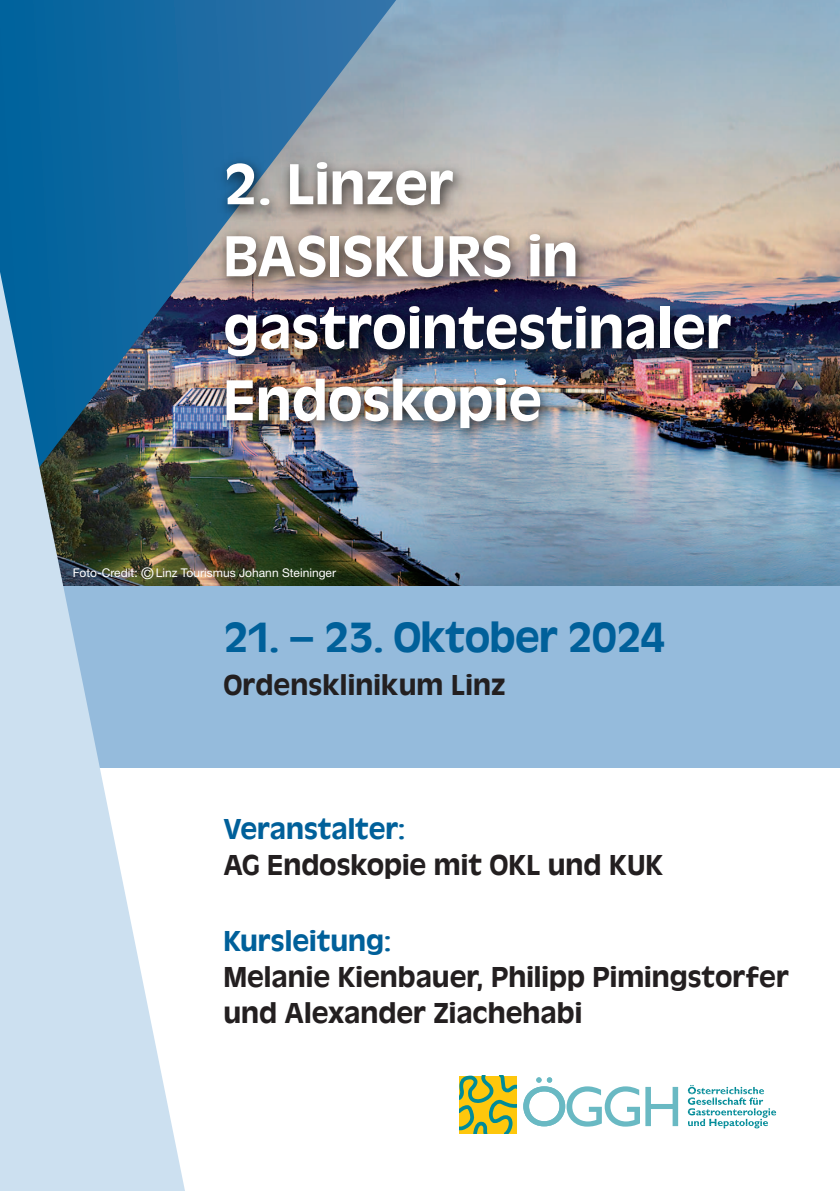
<style>
.page{position:relative;width:840px;height:1191px;background:#fff}
.page>*{position:absolute;margin:0;border:0;box-sizing:border-box;transform-origin:0 0}
.t1{font:500 60px/72px "Antique Oli T";color:#fff}
.t2{font:500 44px "Antique Oli T";letter-spacing:-.015em;color:#00609a}
.t3{font:500 30px/36px "Antique Oli T";color:#231f20}
.t4{font:12px "Helvetica Neue LT Std";color:#fff}
.s1{font-size:16px}
.s2{color:#00609a}
</style>
<div class="page">
<img style="left:187px;top:0;width:652px;height:586px">
<svg style="left:0;top:0;width:409px;height:539px;background:#2e6e96"></svg>
<div style="left:0;top:586px;width:839px;height:182px;background:#95bbdc"></div>
<svg style="left:0;top:208px;width:187px;height:983px;fill:#cce0f0"></svg>
<img style="left:205px;top:144px;width:634px;height:338px">
<svg style="left:459px;top:1075px;width:57px;height:58px;background:#b1b539"></svg>
<svg style="left:523px;top:1077px;width:116px;height:49px"></svg>
<svg style="left:645px;top:1087px;width:32px;height:39px"></svg>
<svg style="left:687px;top:1085px;width:88px;height:43px"></svg>
<p class="t1" style="left:223px;top:151px;width:509px">2. Linzer<br>BASISKURS in gastrointestinaler<br>Endoskopie</p>
<p class="t4" style="left:73px;top:568px;width:265px">Foto-Credit: <span class="s1">©</span> Linz Tourismus Johann Steininger</p>
<p class="t2" style="left:223px;top:621px;width:443px">21. – 23. Oktober 2024</p>
<p class="t3" style="left:223px;top:669px;width:283px">Ordensklinikum Linz</p>
<p class="t3" style="left:223px;top:812px;width:441px"><span class="s2">Veranstalter:<br></span>AG Endoskopie mit OKL und KUK</p>
<p class="t3" style="left:223px;top:924px;width:566px"><span class="s2">Kursleitung:<br></span>Melanie Kienbauer, Philipp Pimingstorfer und Alexander Ziachehabi</p>
</div>
